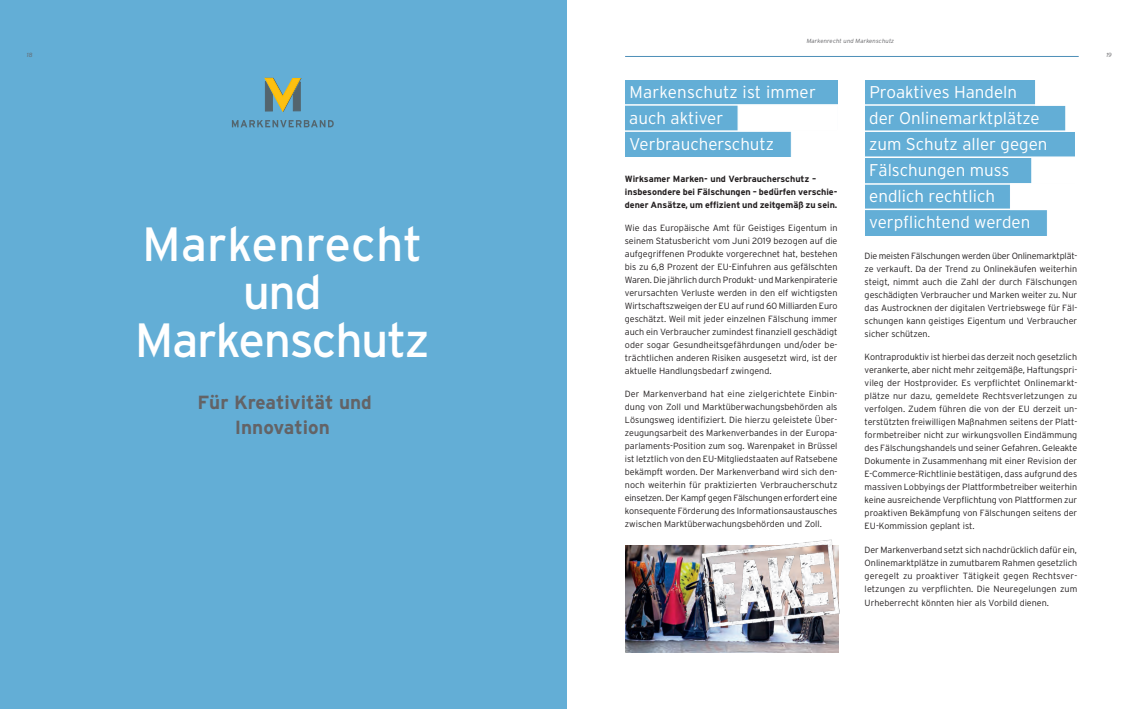
<style>
.page{position:relative;width:1134px;height:709px;background:#fff}
.page>*{position:absolute;margin:0;border:0;box-sizing:border-box;transform-origin:0 0}
.t1{font:48px "Interstate";letter-spacing:-.03em;color:#fff}
.t2{font:48px "Interstate";color:#fff}
.t3{font:700 19px "Interstate";color:#636366}
.t4{font:300 17px/26px "Interstate";color:#fff}
.t5{font:300 9px/13px "Interstate";color:#231f20;text-align:justify}
.t6{font:700 9px "Interstate";color:#231f20}
.t7{font:italic 300 6px "Interstate";letter-spacing:.02em;color:#636366}
</style>
<div class="page">
<div style="left:0;top:0;width:567px;height:709px;background:#63aed6"></div>
<hr style="left:625px;top:56px;width:454px;height:1px;background:#4d8eb8">
<div style="left:625px;top:80px;width:212px;height:77px;background:#63aed6"></div>
<hr style="left:621px;top:104px;width:217px;height:2px;background:#fff">
<hr style="left:621px;top:130px;width:217px;height:2px;background:#fff">
<div style="left:737px;top:105px;width:101px;height:26px;background:#fff"></div>
<div style="left:791px;top:130px;width:49px;height:29px;background:#fff"></div>
<svg style="left:264px;top:78px;width:37px;height:34px"></svg>
<svg style="left:232px;top:120px;width:102px;height:7px"></svg>
<img style="left:626px;top:546px;width:212px;height:106px">
<img style="left:701px;top:540px;width:138px;height:88px">
<div style="left:865px;top:80px;width:209px;height:156px;background:#63aed6"></div>
<hr style="left:865px;top:104px;width:206px;height:2px;background:#fff">
<hr style="left:864px;top:130px;width:217px;height:2px;background:#fff">
<hr style="left:862px;top:156px;width:218px;height:2px;background:#fff">
<hr style="left:862px;top:183px;width:218px;height:2px;background:#fff">
<hr style="left:864px;top:208px;width:217px;height:2px;background:#fff">
<div style="left:1035px;top:78px;width:49px;height:28px;background:#fff;border:1px solid #fff"></div>
<div style="left:1031px;top:157px;width:51px;height:27px;background:#fff;border:1px solid #fff"></div>
<div style="left:1010px;top:183px;width:81px;height:27px;background:#fff"></div>
<div style="left:1047px;top:207px;width:37px;height:30px;background:#fff"></div>
<div style="left:1065px;top:104px;width:19px;height:28px;background:#fff;border:1px solid #fff"></div>
<p class="t7" style="left:807px;top:37px;width:89px">Markenrecht und Markenschutz</p>
<p class="t7" style="left:27px;top:52px;width:7px">18</p>
<p class="t7" style="left:1106px;top:52px;width:7px">19</p>
<p class="t2" style="left:142px;top:217px;width:282px">Markenrecht</p>
<p class="t1" style="left:243px;top:265px;width:81px">und</p>
<p class="t1" style="left:135px;top:313px;width:296px">Markenschutz</p>
<p class="t3" style="left:197px;top:392px;width:176px">Für Kreativität und</p>
<p class="t3" style="left:235px;top:417px;width:97px">Innovation</p>
<p class="t4" style="left:630px;top:79px;width:188px">Markenschutz ist immer</p>
<p class="t4" style="left:629px;top:105px;width:96px">auch aktiver</p>
<p class="t4" style="left:629px;top:131px;width:146px">Verbraucherschutz</p>
<p class="t6" style="left:625px;top:174px;width:193px">Wirksamer Marken- und Verbraucherschutz –</p>
<p class="t6" style="left:625px;top:187px;width:214px">insbesondere bei Fälschungen – bedürfen verschie-</p>
<p class="t6" style="left:625px;top:200px;width:214px">dener Ansätze, um effizient und zeitgemäß zu sein.</p>
<p class="t5" style="left:625px;top:221px;width:214px">Wie das Europäische Amt für Geistiges Eigentum in seinem Statusbericht vom Juni 2019 bezogen auf die aufgegriffenen Produkte vorgerechnet hat, bestehen bis zu 6,8 Prozent der EU-Einfuhren aus gefälschten Waren. Die jährlich durch Produkt- und Markenpiraterie verursachten Verluste werden in den elf wichtigsten Wirtschaftszweigen der EU auf rund 60 Milliarden Euro geschätzt. Weil mit jeder einzelnen Fälschung immer auch ein Verbraucher zumindest finanziell geschädigt oder sogar Gesundheitsgefährdungen und/oder be&shy;trächtlichen anderen Risiken ausgesetzt wird, ist der aktuelle Handlungsbedarf zwingend.</p>
<p class="t5" style="left:625px;top:387px;width:214px">Der Markenverband hat eine zielgerichtete Einbin&shy;dung von Zoll und Marktüberwachungsbehörden als Lösungsweg identifiziert. Die hierzu geleistete Über&shy;zeugungsarbeit des Markenverbandes in der Europa&shy;parlaments-Position zum sog. Warenpaket in Brüssel ist letztlich von den EU-Mitgliedstaaten auf Ratsebene bekämpft worden. Der Markenverband wird sich den&shy;noch weiterhin für praktizierten Verbraucherschutz einsetzen. Der Kampf gegen Fälschungen erfordert eine konsequente Förderung des Informationsaustausches zwischen Marktüberwachungsbehörden und Zoll.</p>
<p class="t4" style="left:869px;top:78px;width:149px">Proaktives Handeln</p>
<p class="t4" style="left:869px;top:104px;width:180px">der Onlinemarktplätze zum Schutz aller gegen</p>
<p class="t4" style="left:869px;top:156px;width:142px">Fälschungen muss</p>
<p class="t4" style="left:869px;top:182px;width:127px">endlich rechtlich</p>
<p class="t4" style="left:869px;top:208px;width:163px">verpflichtend werden</p>
<p class="t5" style="left:865px;top:249px;width:214px">Die meisten Fälschungen werden über Onlinemarktplät&shy;ze verkauft. Da der Trend zu Onlinekäufen weiterhin steigt, nimmt auch die Zahl der durch Fälschungen geschädigten Verbraucher und Marken weiter zu. Nur das Austrocknen der digitalen Vertriebswege für Fäl&shy;schungen kann geistiges Eigentum und Verbraucher sicher schützen.</p>
<p class="t5" style="left:865px;top:350px;width:214px">Kontraproduktiv ist hierbei das derzeit noch gesetzlich verankerte, aber nicht mehr zeitgemäße, Haftungspri&shy;vileg der Hostprovider. Es verpflichtet Onlinemarkt&shy;plätze nur dazu, gemeldete Rechtsverletzungen zu verfolgen. Zudem führen die von der EU derzeit un&shy;terstützten freiwilligen Maßnahmen seitens der Platt&shy;formbetreiber nicht zur wirkungsvollen Eindämmung des Fälschungshandels und seiner Gefahren. Geleakte Dokumente in Zusammenhang mit einer Revision der E-Commerce-Richtlinie bestätigen, dass aufgrund des massiven Lobbyings der Plattformbetreiber weiterhin keine ausreichende Verpflichtung von Plattformen zur proaktiven Bekämpfung von Fälschungen seitens der EU-Kommission geplant ist.</p>
<p class="t5" style="left:865px;top:543px;width:214px">Der Markenverband setzt sich nachdrücklich dafür ein, Onlinemarktplätze in zumutbarem Rahmen gesetzlich geregelt zu proaktiver Tätigkeit gegen Rechtsver&shy;letzungen zu verpflichten. Die Neuregelungen zum</p>
<p class="t5" style="left:865px;top:596px;width:186px">Urheberrecht könnten hier als Vorbild dienen.</p>
</div>
